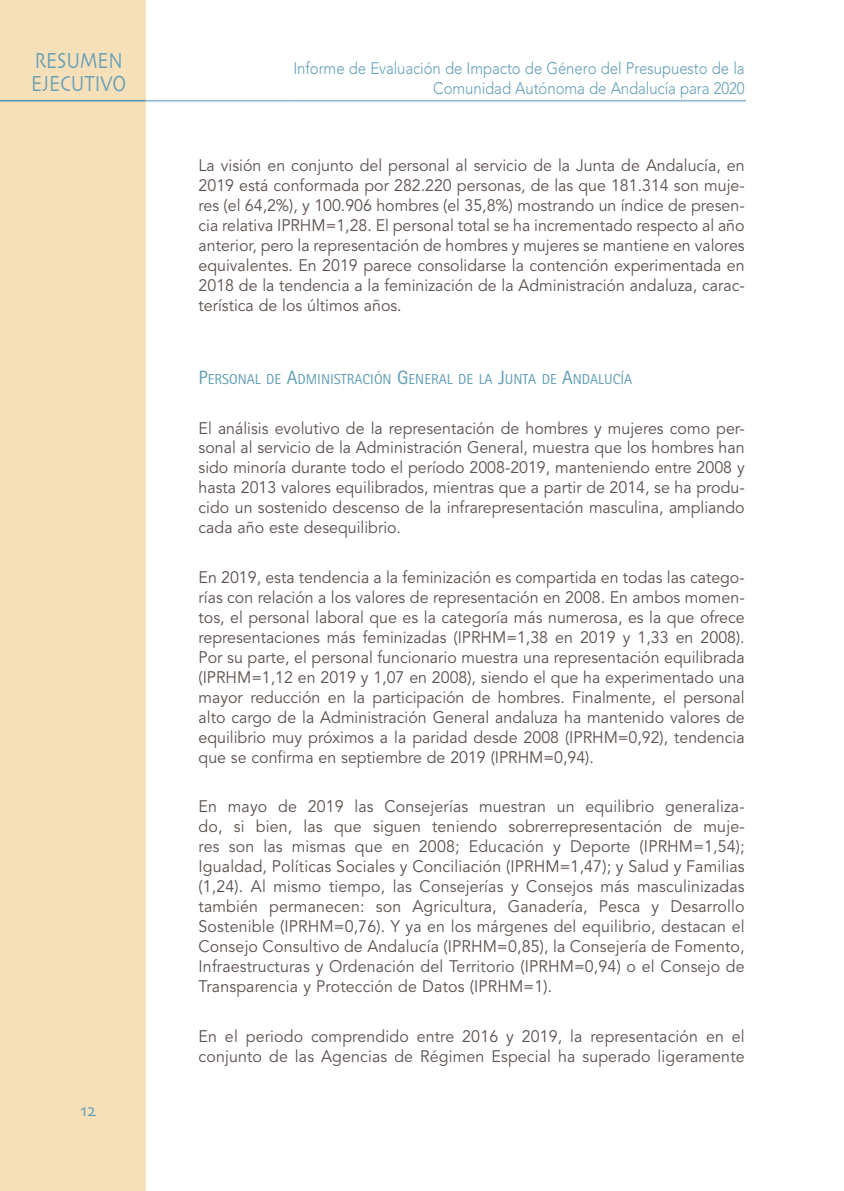
<style>
.page{position:relative;width:844px;height:1191px;background:#fff}
.page>*{position:absolute;margin:0;border:0;box-sizing:border-box;transform-origin:0 0}
.t1{font:22.75px/22.8px "Skia Regular 1 1";color:#619eb6;scale:.8 1}
.t2{font:17.5px "Skia Regular 1 1";color:#619eb6}
.t3{font:16.62px/19.9px "Avenir LT Std";letter-spacing:.01em;color:#5b504d;text-align:justify;scale:.96 1}
.t4{font:300 16.62px/19.9px "Avenir LT Std";letter-spacing:-.005em;color:#619eb6;text-align:right;scale:.9 1}
.t5{font:14.35px "Rotis Sans Serif";color:#619eb6}
.s1{font-size:19.25px}
</style>
<div class="page">
<div style="left:0;top:0;width:145px;height:1191px;background:#f6e0b9"></div>
<hr style="left:0;top:100px;width:145px;height:2px;background:#619eb6">
<hr style="left:290px;top:100px;width:455px;height:2px;background:#93bacc">
<hr style="left:145px;top:100px;width:145px;height:2px;background:#93bacc">
<h1 class="t1" style="left:31px;top:51px;width:120px">RESUMEN<br>EJECUTIVO</h1>
<p class="t2" style="left:81px;top:1100px;width:17px">12</p>
<p class="t4" style="left:293px;top:58px;width:502px">Informe de Evaluación de Impacto de Género del Presupuesto de la<br>Comunidad Autónoma de Andalucía para 2020</p>
<p class="t3" style="left:198px;top:156px;width:570px">La visión en conjunto del personal al servicio de la Junta de Andalucía, en 2019 está conformada por 282.220 personas, de las que 181.314 son muje&shy;res (el 64,2%), y 100.906 hombres (el 35,8%) mostrando un índice de presen&shy;cia relativa IPRHM=1,28. El personal total se ha incrementado respecto al año anterior, pero la representación de hombres y mujeres se mantiene en valores equivalentes. En 2019 parece consolidarse la contención experimentada en 2018 de la tendencia a la feminización de la Administración andaluza, carac&shy;terística de los últimos años.</p>
<p class="t5" style="left:198px;top:370px;width:18px"><span class="s1">P</span>ERSONAL</p>
<p class="t5" style="left:266px;top:370px;width:59px">DE <span class="s1">A</span>DMINISTRACIÓN</p>
<p class="t5" style="left:397px;top:370px;width:20px"><span class="s1">G</span>ENERAL</p>
<p class="t5" style="left:458px;top:370px;width:56px">DE LA <span class="s1">J</span>UNTA</p>
<p class="t5" style="left:541px;top:370px;width:40px">DE <span class="s1">A</span>NDALUC</p>
<p class="t5" style="left:620px;top:370px;width:13px">ÍA</p>
<p class="t3" style="left:198px;top:418px;width:570px">El análisis evolutivo de la representación de hombres y mujeres como per&shy;sonal al servicio de la Administración General, muestra que los hombres han sido minoría durante todo el período 2008-2019, manteniendo entre 2008 y hasta 2013 valores equilibrados, mientras que a partir de 2014, se ha produ&shy;cido un sostenido descenso de la infrarepresentación masculina, ampliando cada año este desequilibrio.</p>
<p class="t3" style="left:198px;top:568px;width:570px">En 2019, esta tendencia a la feminización es compartida en todas las catego&shy;rías con relación a los valores de representación en 2008. En ambos momen&shy;tos, el personal laboral que es la categoría más numerosa, es la que ofrece representaciones más feminizadas (IPRHM=1,38 en 2019 y 1,33 en 2008).<br>Por su parte, el personal funcionario muestra una representación equilibrada (IPRHM=1,12 en 2019 y 1,07 en 2008), siendo el que ha experimentado una mayor reducción en la participación de hombres. Finalmente, el personal alto cargo de la Administración General andaluza ha mantenido valores de equilibrio muy próximos a la paridad desde 2008 (IPRHM=0,92), tendencia que se confirma en septiembre de 2019 (IPRHM=0,94).</p>
<p class="t3" style="left:198px;top:797px;width:570px">En mayo de 2019 las Consejerías muestran un equilibrio generaliza&shy;do, si bien, las que siguen teniendo sobrerrepresentación de muje&shy;res son las mismas que en 2008; Educación y Deporte (IPRHM=1,54); Igualdad, Políticas Sociales y Conciliación (IPRHM=1,47); y Salud y Familias (1,24). Al mismo tiempo, las Consejerías y Consejos más masculinizadas también permanecen: son Agricultura, Ganadería, Pesca y Desarrollo Sostenible (IPRHM=0,76). Y ya en los márgenes del equilibrio, destacan el Consejo Consultivo de Andalucía (IPRHM=0,85), la Consejería de Fomento, Infraestructuras y Ordenación del Territorio (IPRHM=0,94) o el Consejo de Transparencia y Protección de Datos (IPRHM=1).</p>
<p class="t3" style="left:198px;top:1026px;width:570px">En el periodo comprendido entre 2016 y 2019, la representación en el conjunto de las Agencias de Régimen Especial ha superado ligeramente</p>
</div>
